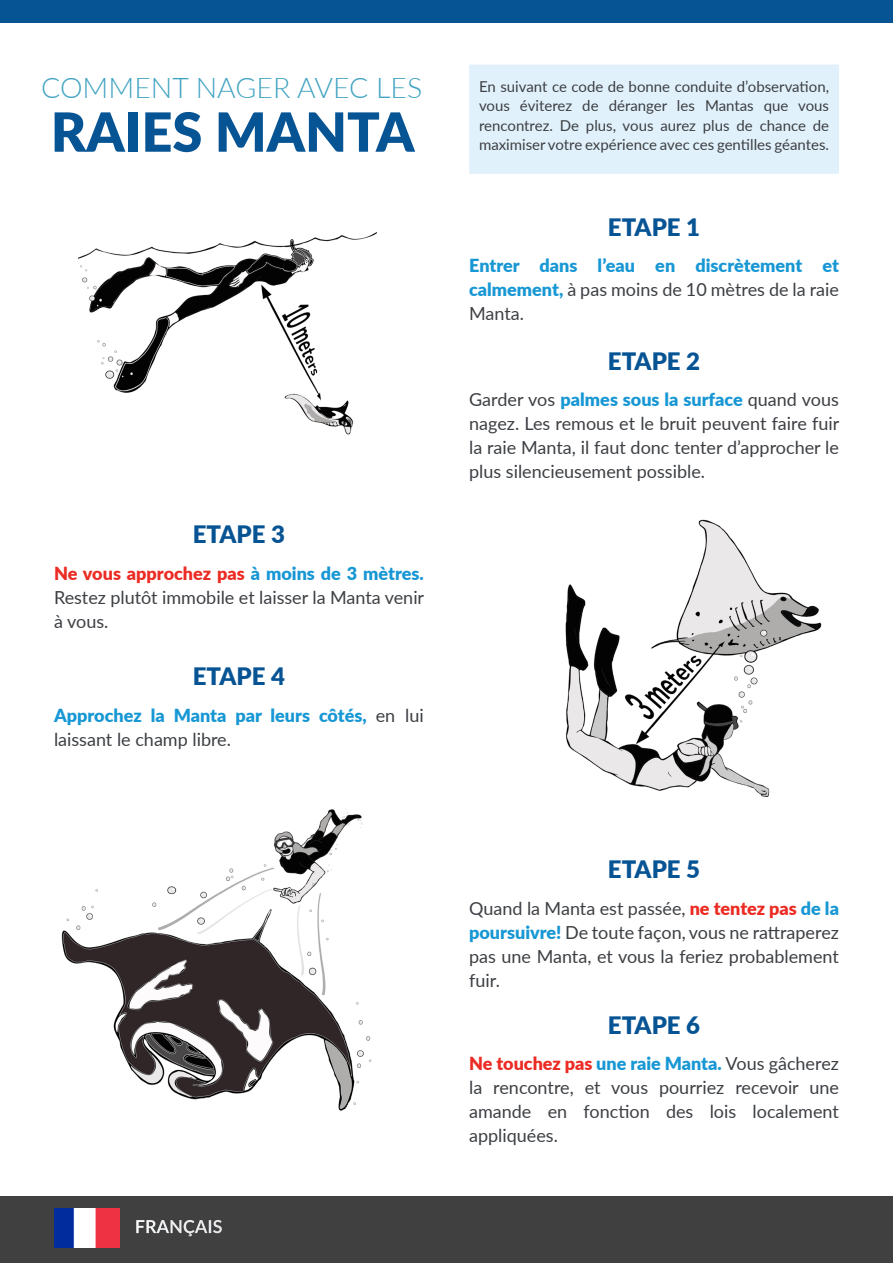
<style>
.page{position:relative;width:893px;height:1263px;background:#fff}
.page>*{position:absolute;margin:0;border:0;box-sizing:border-box;transform-origin:0 0}
.t1{font:900 54px "Lato";color:#075495}
.t2{font:300 28.5px "Lato";color:#42a4c2}
.t3{font:900 24px "Lato";color:#075495}
.t4{font:18px/24px "Lato";color:#3c3f43;text-align:justify}
.t5{font:900 18px/24px "Lato";color:#1797d4;text-align:justify}
.t6{font:700 18px "Lato";color:#fff}
.t7{font:15px/19.5px "Lato";color:#3c3f43;text-align:justify}
.s1{font-weight:900;color:#ec2b23}
.s2{font-weight:900;color:#1797d4}
.s3{font-weight:400;color:#3c3f43}
</style>
<div class="page">
<div style="left:0;top:1196px;width:893px;height:67px;background:#404041"></div>
<img style="left:79px;top:232px;width:297px;height:203px">
<img style="left:565px;top:519px;width:257px;height:278px">
<img style="left:61px;top:809px;width:311px;height:302px">
<div style="left:469px;top:64px;width:370px;height:110px;background:#e1f1fb;border:2px solid #daeefa"></div>
<div style="left:0;top:0;width:893px;height:22px;background:#075495"></div>
<img style="left:54px;top:1208px;width:65px;height:39px">
<p class="t2" style="left:41px;top:67px;width:383px">COMMENT NAGER AVEC LES</p>
<p class="t1" style="left:51px;top:91px;width:365px">RAIES MANTA</p>
<p class="t3" style="left:193px;top:516px;width:94px">ETAPE 3</p>
<p class="t4" style="left:54px;top:560px;width:372px"><span class="s1">Ne vous approchez pas</span> <span class="s2">à moins de 3 mètres.<br></span>Restez plutôt immobile et laisser la Manta venir à vous.</p>
<p class="t3" style="left:193px;top:658px;width:94px">ETAPE 4</p>
<p class="t5" style="left:54px;top:702px;width:371px">Approchez la Manta par leurs côtés, <span class="s3">en lui laissant le champ libre.</span></p>
<p class="t6" style="left:135px;top:1213px;width:89px">FRANÇAIS</p>
<p class="t7" style="left:479px;top:76px;width:352px">En suivant ce code de bonne conduite d’observation, vous éviterez de déranger les Mantas que vous rencontrez. De plus, vous aurez plus de chance de maximiser votre expérience avec ces gentilles géantes.</p>
<p class="t3" style="left:608px;top:209px;width:94px">ETAPE 1</p>
<p class="t5" style="left:469px;top:253px;width:371px">Entrer dans l’eau en discrètement et calmement, <span class="s3">à pas moins de 10 mètres de la raie Manta.</span></p>
<p class="t3" style="left:608px;top:343px;width:94px">ETAPE 2</p>
<p class="t4" style="left:469px;top:387px;width:372px">Garder vos <span class="s2">palmes sous la surface</span> quand vous nagez. Les remous et le bruit peuvent faire fuir la raie Manta, il faut donc tenter d’approcher le plus silencieusement possible.</p>
<p class="t3" style="left:608px;top:851px;width:94px">ETAPE 5</p>
<p class="t4" style="left:469px;top:896px;width:371px">Quand la Manta est passée, <span class="s1">ne tentez pas</span> <span class="s2">de la poursuivre!</span> De toute façon, vous ne rattraperez pas une Manta, et vous la feriez probablement fuir.</p>
<p class="t3" style="left:608px;top:1007px;width:94px">ETAPE 6</p>
<p class="t4" style="left:469px;top:1051px;width:371px"><span class="s1">Ne touchez pas</span> <span class="s2">une raie Manta.</span> Vous gâcherez la rencontre, et vous pourriez recevoir une amande en fonction des lois localement appliquées.</p>
</div>
